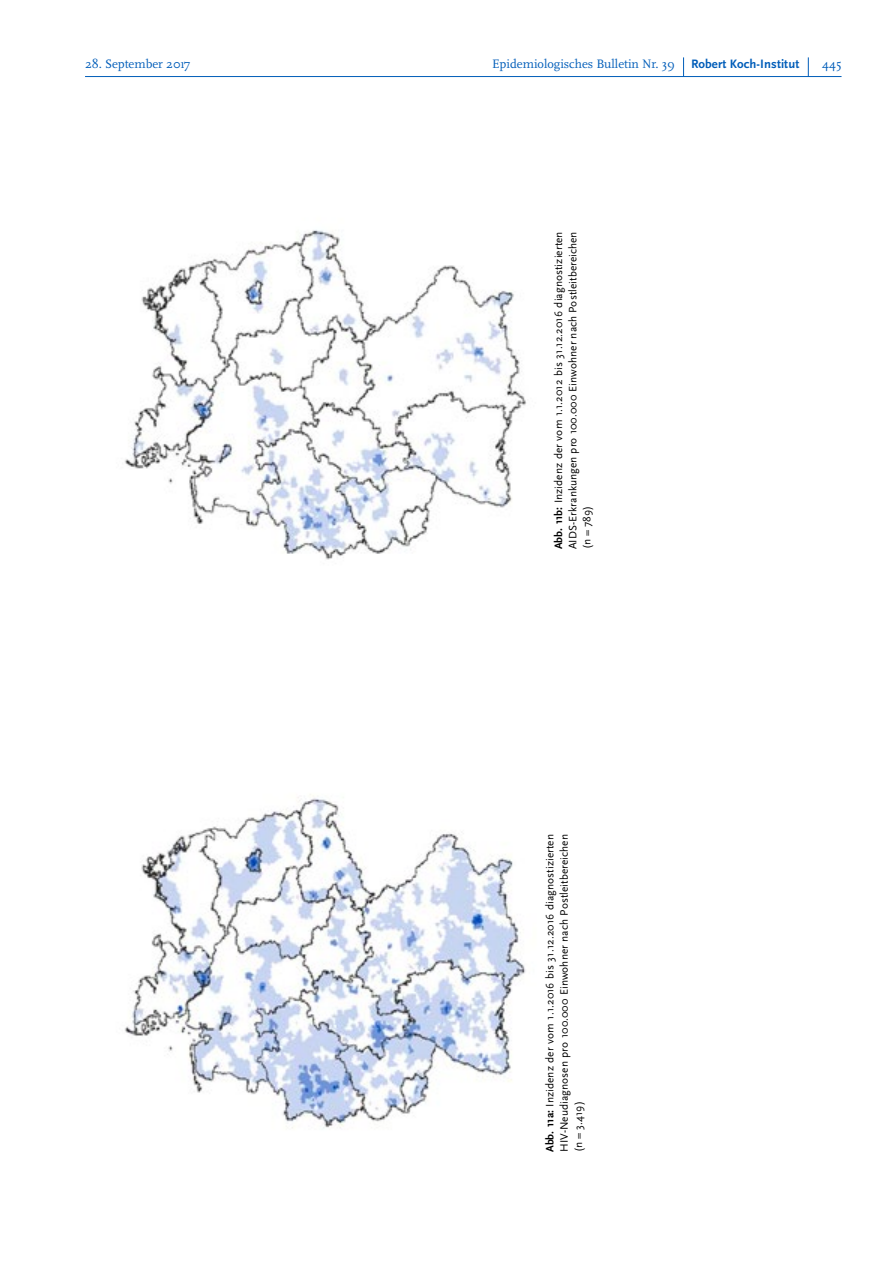
<style>
.page{position:relative;width:893px;height:1263px;background:#fff}
.page>*{position:absolute;margin:0;border:0;box-sizing:border-box;transform-origin:0 0}
.t1{font:12.75px "Scala Pro";color:#005db9}
.t2{font:700 12.75px "Scala Sans Pro";letter-spacing:.01em;color:#005db9}
.t3{font:11.25px/14.2px "Scala Sans Pro";letter-spacing:.005em;color:#000;text-align:justify}
.s1{font-weight:700}
</style>
<div class="page">
<hr style="left:85px;top:76px;width:756px;height:1px;background:#005db9">
<svg style="left:808px;top:57px;width:1px;height:19px"></svg>
<svg style="left:683px;top:57px;width:1px;height:19px"></svg>
<img style="left:124px;top:230px;width:402px;height:899px">
<p class="t1" style="left:85px;top:56px;width:107px">28. September 2017</p>
<p class="t1" style="left:492px;top:56px;width:184px">Epidemiologisches Bulletin Nr. 39</p>
<p class="t2" style="left:691px;top:56px;width:110px">Robert Koch-Institut</p>
<p class="t1" style="left:822px;top:56px;width:21px">445</p>
<p class="t3" style="left:551px;top:549px;width:319px;rotate:-90deg"><span class="s1">Abb. 11b:</span> Inzidenz der vom 1.1.2012 bis 31.12.2016 diagnostizierten AIDS-Erkrankungen pro 100.000 Einwohner nach Postleitbereichen (n = 789)</p>
<p class="t3" style="left:543px;top:1152px;width:319px;rotate:-90deg"><span class="s1">Abb. 11a:</span> Inzidenz der vom 1.1.2016 bis 31.12.2016 diagnostizierten HIV-Neudiagnosen pro 100.000 Einwohner nach Postleitbereichen (n = 3.419)</p>
</div>
